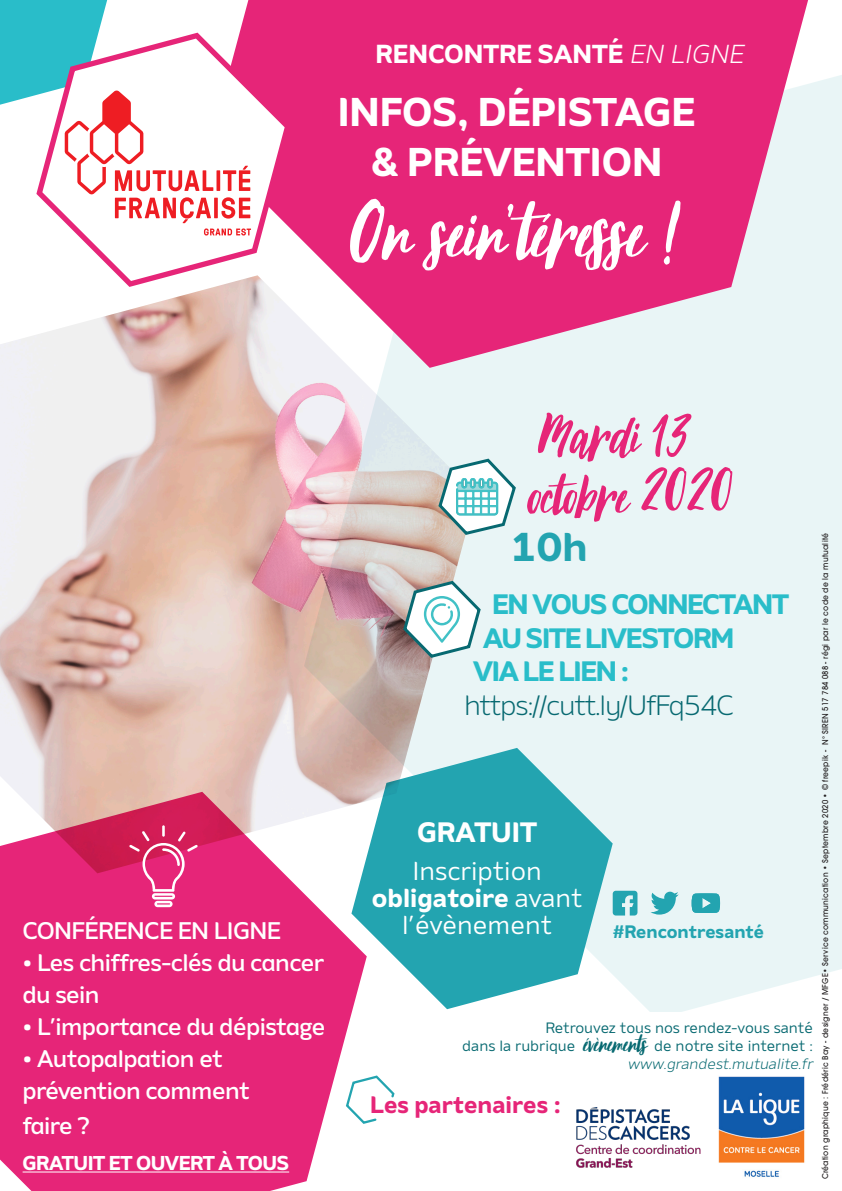
<style>
.page{position:relative;width:842px;height:1191px;background:#fff}
.page>*{position:absolute;margin:0;border:0;box-sizing:border-box;transform-origin:0 0}
.t1{font:99px "October Storm";color:#fff}
.t2{font:70px/60px "October Storm";color:#e62578}
.t3{font:700 40px/50px "Amino";color:#fff;text-align:center}
.t4{font:700 40px "Amino";color:#23a4b0}
.t5{font:700 28px "Amino";letter-spacing:-.045em;color:#29bdc9}
.t6{font:300 28px "Amino";letter-spacing:-.045em;color:#076971}
.t7{font:700 28px "Amino";color:#fff}
.t8{font:26px/27px "Amino";color:#fff;text-align:center}
.t9{font:700 26px "Amino";color:#fff}
.t10{font:500 24px "Amino Alt";letter-spacing:-.025em;color:#fff}
.t11{font:700 23.8px "Amino";color:#e62578}
.t12{font:700 20px "Amino";letter-spacing:-.025em;color:#fff}
.t13{font:700 18px "Amino";color:#23a4b0}
._05_Infos_Der{font:15px "Amino";color:#076971}
._05_Infos_Der-2{font:italic 300 15px "Amino";color:#076971}
.t14{font:500 8px "Avant Garde";letter-spacing:.03em;color:#231f20;scale:.95 1}
.s1{font-weight:300;font-style:italic}
.s2{font-weight:700}
.s3{font-family:"October Storm";font-size:30px}
</style>
<div class="page">
<div style="left:447px;top:75px;width:395px;height:937px;background:#e9f5f6"></div>
<svg style="left:0;top:873px;width:353px;height:318px;background:#e73481"></svg>
<svg style="left:251px;top:0;width:557px;height:368px;background:#e6488d"></svg>
<svg style="left:351px;top:748px;width:262px;height:261px;fill:#23a4b0"></svg>
<svg style="left:77px;top:33px;width:214px;height:242px"></svg>
<svg style="left:0;top:0;width:251px;height:235px"></svg>
<img style="left:0;top:275px;width:476px;height:598px">
<svg style="left:436px;top:457px;width:82px;height:79px"></svg>
<svg style="left:401px;top:579px;width:81px;height:80px"></svg>
<svg style="left:129px;top:825px;width:69px;height:82px;background:#e23f7e"></svg>
<svg style="left:650px;top:891px;width:29px;height:23px"></svg>
<svg style="left:692px;top:893px;width:28px;height:20px"></svg>
<svg style="left:613px;top:890px;width:24px;height:25px"></svg>
<hr style="left:23px;top:1171px;width:266px;height:1px;background:#fff">
<svg style="left:345px;top:1074px;width:50px;height:51px"></svg>
<img style="left:576px;top:1107px;width:125px;height:61px">
<img style="left:718px;top:1076px;width:87px;height:101px">
<p class="t9" style="left:376px;top:37px;width:374px">RENCONTRE SANTÉ <span class="s1">EN LIGNE</span></p>
<p class="t3" style="left:338px;top:86px;width:359px">INFOS, DÉPISTAGE &amp; PRÉVENTION</p>
<p class="t1" style="left:350px;top:185px;width:334px">On sein’téresse !</p>
<p class="t10" style="left:23px;top:915px;width:260px">CONFÉRENCE EN LIGNE</p>
<p class="t10" style="left:23px;top:947px;width:303px">• Les chiffres-clés du cancer</p>
<p class="t10" style="left:23px;top:979px;width:78px">du sein</p>
<p class="t10" style="left:23px;top:1011px;width:304px">• L’importance du dépistage</p>
<p class="t10" style="left:23px;top:1044px;width:202px">• Autopalpation et</p>
<p class="t10" style="left:23px;top:1076px;width:229px">prévention comment</p>
<p class="t10" style="left:23px;top:1111px;width:69px">faire ?</p>
<p class="t12" style="left:23px;top:1150px;width:268px">GRATUIT ET OUVERT À TOUS</p>
<p class="t2" style="left:527px;top:411px;width:208px">Mardi 13 octobre 2020</p>
<p class="t4" style="left:510px;top:521px;width:79px">10h</p>
<p class="t5" style="left:492px;top:586px;width:298px">EN VOUS CONNECTANT</p>
<p class="t5" style="left:483px;top:620px;width:253px">AU SITE LIVESTORM</p>
<p class="t5" style="left:473px;top:654px;width:158px">VIA LE LIEN :</p>
<p class="t6" style="left:464px;top:688px;width:271px">https://cutt.ly/UfFq54C</p>
<p class="t14" style="left:820px;top:1179px;width:681px;rotate:-90deg">Création graphique : Frédéric Bay - designer / MFGE• Service communication • Septembre 2020 • © freepik - N° SIREN 517 784 088 - régi par le code de la mutualité</p>
<p class="t7" style="left:417px;top:814px;width:121px">GRATUIT</p>
<p class="t8" style="left:412px;top:857px;width:131px">Inscription</p>
<p class="t8" style="left:372px;top:884px;width:212px"><span class="s2">obligatoire</span> avant l’évènement</p>
<p class="t13" style="left:613px;top:920px;width:153px">#Rencontresanté</p>
<p class="_05_Infos_Der" style="left:545px;top:1018px;width:269px">Retrouvez tous nos rendez-vous santé</p>
<p class="_05_Infos_Der" style="left:462px;top:1036px;width:352px">dans la rubrique <span class="s3">évènements</span> de notre site internet :</p>
<p class="_05_Infos_Der-2" style="left:627px;top:1054px;width:190px">www.grandest.mutualite.fr</p>
<p class="t11" style="left:370px;top:1090px;width:192px">Les partenaires :</p>
</div>
